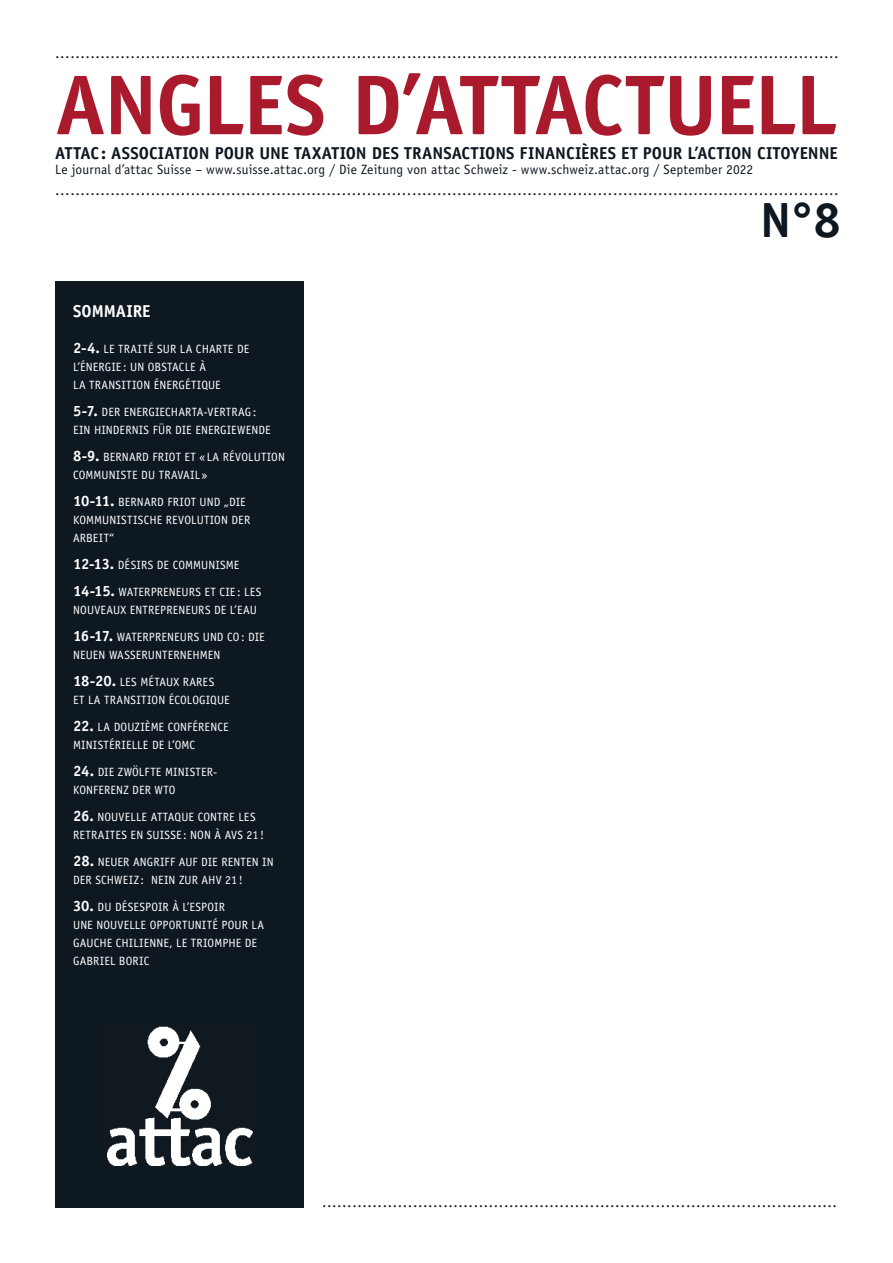
<style>
.page{position:relative;width:893px;height:1263px;background:#fff}
.page>*{position:absolute;margin:0;border:0;box-sizing:border-box;transform-origin:0 0}
.t1{font:700 85.05px "Officina Sans Std";letter-spacing:-.02em;color:#a91a2d}
.t2{font:700 49.5px "Officina Sans Std";color:#0e1821}
.t3{font:700 17.25px "Officina Sans Std";color:#0e1821}
.t4{font:700 17.25px "Officina Sans Std";letter-spacing:.005em;color:#fff}
.t5{font:15px "Officina Sans Std";color:#0e1821}
.t6{font:13.5px "Officina Sans Std";letter-spacing:.01em;color:#0e1821}
.t7{font:12px/18px "Officina Sans Std";letter-spacing:.01em;color:#fff}
.s1{font-weight:700;font-size:15px}
</style>
<div class="page">
<div style="left:55px;top:281px;width:249px;height:926px;background:#0e1821"></div>
<img style="left:107px;top:1026px;width:146px;height:140px">
<p class="t5" style="left:55px;top:44px;width:785px">............................................................................................................................................................</p>
<h1 class="t1" style="left:55px;top:52px;width:784px">ANGLES D’ATTACTUELL</h1>
<h3 class="t3" style="left:55px;top:143px;width:784px">ATTAC: ASSOCIATION POUR UNE TAXATION DES TRANSACTIONS FINANCIÈRES ET POUR L’ACTION CITOYENNE</h3>
<p class="t6" style="left:55px;top:162px;width:699px">Le journal d’attac Suisse – www.suisse.attac.org / Die Zeitung von attac Schweiz - www.schweiz.attac.org / September 2022</p>
<h2 class="t2" style="left:760px;top:189px;width:82px">N°8</h2>
<p class="t5" style="left:55px;top:181px;width:785px">............................................................................................................................................................</p>
<h3 class="t4" style="left:73px;top:300px;width:79px">SOMMAIRE</h3>
<p class="t7" style="left:73px;top:340px;width:178px"><span class="s1">2-4.</span> LE TRAITÉ SUR LA CHARTE DE<br>L’ÉNERGIE : UN OBSTACLE À<br>LA TRANSITION ÉNERGÉTIQUE</p>
<p class="t7" style="left:73px;top:403px;width:199px"><span class="s1">5-7.</span> DER ENERGIECHARTA-VERTRAG:<br>EIN HINDERNIS FÜR DIE ENERGIEWENDE</p>
<p class="t7" style="left:73px;top:448px;width:213px"><span class="s1">8-9.</span> BERNARD FRIOT ET « LA RÉVOLUTION<br>COMMUNISTE DU TRAVAIL »</p>
<p class="t7" style="left:73px;top:493px;width:179px"><span class="s1">10-11.</span> BERNARD FRIOT UND „DIE<br>KOMMUNISTISCHE REVOLUTION DER<br>ARBEIT“</p>
<p class="t7" style="left:73px;top:556px;width:168px"><span class="s1">12-13.</span> DÉSIRS DE COMMUNISME</p>
<p class="t7" style="left:73px;top:583px;width:190px"><span class="s1">14-15.</span> WATERPRENEURS ET CIE : LES<br>NOUVEAUX ENTREPRENEURS DE L’EAU</p>
<p class="t7" style="left:73px;top:628px;width:193px"><span class="s1">16-17.</span> WATERPRENEURS UND CO: DIE<br>NEUEN WASSERUNTERNEHMEN</p>
<p class="t7" style="left:73px;top:673px;width:158px"><span class="s1">18-20.</span> LES MÉTAUX RARES<br>ET LA TRANSITION ÉCOLOGIQUE</p>
<p class="t7" style="left:73px;top:718px;width:157px"><span class="s1">22.</span> LA DOUZIÈME CONFÉRENCE<br>MINISTÉRIELLE DE L’OMC</p>
<p class="t7" style="left:73px;top:763px;width:146px"><span class="s1">24.</span> DIE ZWÖLFTE MINISTER-<br>KONFERENZ DER WTO</p>
<p class="t7" style="left:73px;top:808px;width:192px"><span class="s1">26.</span> NOUVELLE ATTAQUE CONTRE LES<br>RETRAITES EN SUISSE: NON À AVS 21!</p>
<p class="t7" style="left:73px;top:853px;width:202px"><span class="s1">28.</span> NEUER ANGRIFF AUF DIE RENTEN IN<br>DER SCHWEIZ : NEIN ZUR AHV 21 !</p>
<p class="t7" style="left:73px;top:898px;width:192px"><span class="s1">30.</span> DU DÉSESPOIR À L’ESPOIR<br>UNE NOUVELLE OPPORTUNITÉ POUR LA<br>GAUCHE CHILIENNE, LE TRIOMPHE DE<br>GABRIEL BORIC</p>
<p class="t5" style="left:322px;top:1193px;width:516px">......................................................................................................</p>
</div>
